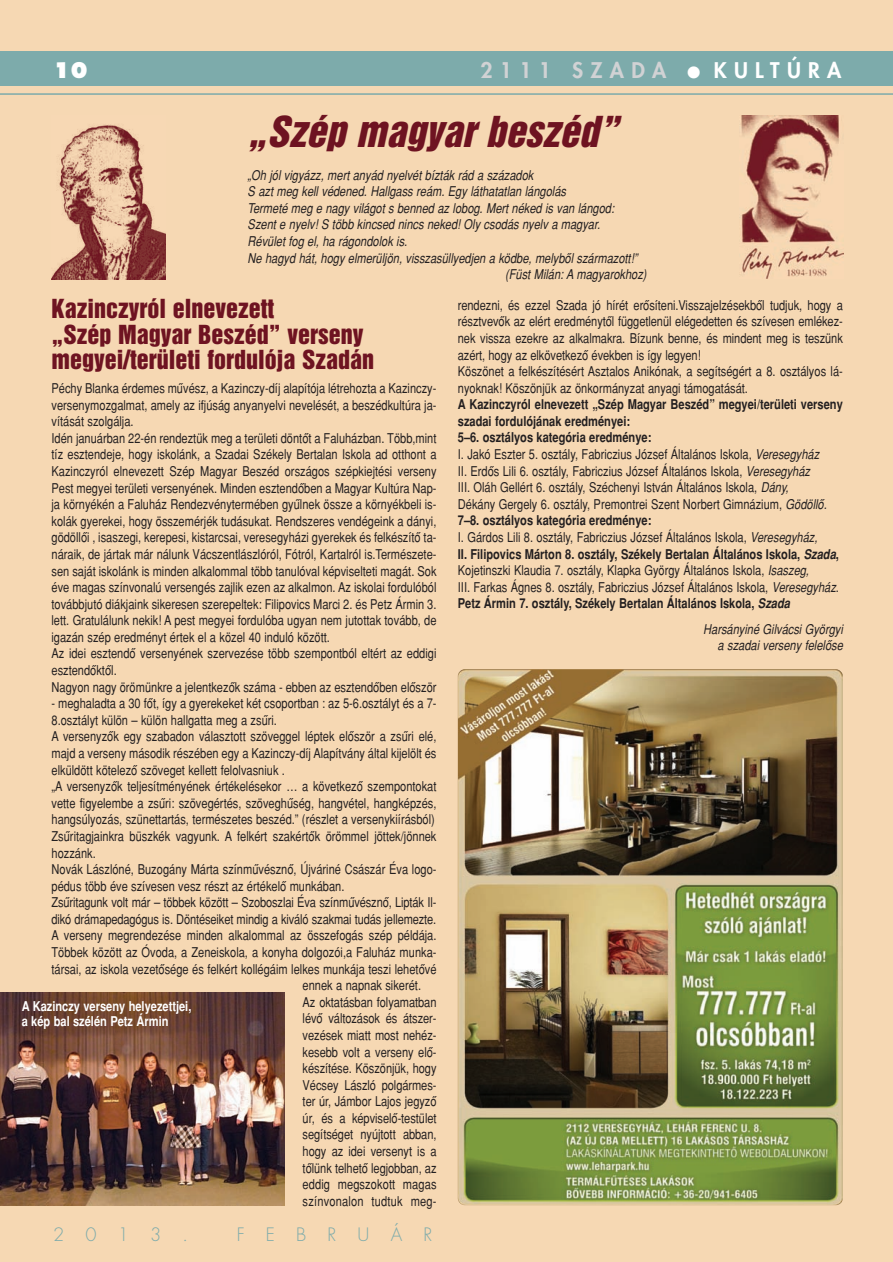
<style>
.page{position:relative;width:893px;height:1262px;background:#fff}
.page>*{position:absolute;margin:0;border:0;box-sizing:border-box;transform-origin:0 0}
.t1{font:italic 39px "H Helvetica Inserat";color:#6e1321}
.t2{font:24px/25.5px "H Helvetica Inserat";color:#6e1321}
.t3{font:800 21px "H Futura";letter-spacing:.345em;color:#d1d2d4}
.t4{font:800 21px "H Futura";letter-spacing:.345em;color:#fff}
.t5{font:700 21px "H Futura Extra";color:#fff}
.t6{font:300 18px "H Futura";letter-spacing:1.18em;color:#7dabab}
.t7{font:13.5px/16.6px "H Helvetica Narrow";color:#231f20}
.t8{font:italic 13.5px/16.6px "H Helvetica Narrow";color:#231f20;text-align:right}
.t9{font:700 13.5px/15px "H Helvetica Narrow";color:#fff}
.s1{font-weight:700}
.s2{font-style:italic}
.s3{font-family:"H Helvetica Narrow Bold Obliq"}
</style>
<div class="page">
<div style="left:0;top:0;width:892px;height:1261px;background:#f6d8b3"></div>
<div style="left:0;top:52px;width:892px;height:34px;background:#7dabab"></div>
<hr style="left:0;top:93px;width:892px;height:2px;background:#7dabab">
<img style="left:458px;top:669px;width:384px;height:536px;border-radius:7px">
<img style="left:0;top:992px;width:284px;height:213px">
<img style="left:52px;top:124px;width:114px;height:156px">
<img style="left:741px;top:115px;width:102px;height:164px">
<h3 class="t5" style="left:53px;top:61px;width:36px">10</h3>
<h3 class="t3" style="left:480px;top:60px;width:187px">2111 SZADA</h3>
<h3 class="t4" style="left:713px;top:60px;width:129px">KULTÚRA</h3>
<h1 class="t1" style="left:247px;top:115px;width:379px">„Szép magyar beszéd”</h1>
<p class="t8" style="left:247px;top:168px;width:287px">„Oh jól vigyázz, mert anyád nyelvét bízták rád a századok</p>
<p class="t8" style="left:247px;top:184px;width:320px">S azt meg kell védened. Hallgass reám. Egy láthatatlan lángolás</p>
<p class="t8" style="left:247px;top:201px;width:368px">Termeté meg e nagy világot s benned az lobog. Mert néked is van lángod:</p>
<p class="t8" style="left:247px;top:217px;width:354px">Szent e nyelv! S több kincsed nincs neked! Oly csodás nyelv a magyar.</p>
<p class="t8" style="left:247px;top:234px;width:161px">Révület fog el, ha rágondolok is.</p>
<p class="t8" style="left:247px;top:251px;width:391px">Ne hagyd hát, hogy elmerüljön, visszasüllyedjen a ködbe, melybôl származott!”</p>
<p class="t8" style="left:505px;top:267px;width:143px">(Füst Milán: A magyarokhoz)</p>
<h2 class="t2" style="left:51px;top:297px;width:324px">Kazinczyról elnevezett<br>„Szép Magyar Beszéd” verseny megyei/területi fordulója Szadán</h2>
<p class="t7" style="left:51px;top:381px;width:386px">Péchy Blanka érdemes mûvész, a Kazinczy-díj alapítója létrehozta a Kazinczy&shy;versenymozgalmat, amely az ifjúság anyanyelvi nevelését, a beszédkultúra ja&shy;vítását szolgálja.<br>Idén januárban 22-én rendeztük meg a területi döntôt a Faluházban. Több,mint tíz esztendeje, hogy iskolánk, a Szadai Székely Bertalan Iskola ad otthont a Kazinczyról elnevezett Szép Magyar Beszéd országos szépkiejtési verseny Pest megyei területi versenyének. Minden esztendôben a Magyar Kultúra Nap&shy;ja környékén a Faluház Rendezvénytermében gyûlnek össze a környékbeli is&shy;kolák gyerekei, hogy összemérjék tudásukat. Rendszeres vendégeink a dányi, gödöllôi , isaszegi, kerepesi, kistarcsai, veresegyházi gyerekek és felkészítô ta&shy;náraik, de jártak már nálunk Vácszentlászlóról, Fótról, Kartalról is.Természete&shy;sen saját iskolánk is minden alkalommal több tanulóval képviselteti magát. Sok éve magas színvonalú versengés zajlik ezen az alkalmon. Az iskolai fordulóból továbbjutó diákjaink sikeresen szerepeltek: Filipovics Marci 2. és Petz Ármin 3. lett. Gratulálunk nekik! A pest megyei fordulóba ugyan nem jutottak tovább, de igazán szép eredményt értek el a közel 40 induló között.<br>Az idei esztendô versenyének szervezése több szempontból eltért az eddigi esztendôktôl.<br>Nagyon nagy örömünkre a jelentkezôk száma - ebben az esztendôben elôször</p>
<p class="t7" style="left:51px;top:696px;width:386px">- meghaladta a 30 fôt, így a gyerekeket két csoportban : az 5-6.osztályt és a 7-</p>
<p class="t7" style="left:51px;top:713px;width:227px">8.osztályt külön – külön hallgatta meg a zsûri.</p>
<p class="t7" style="left:51px;top:729px;width:386px">A versenyzôk egy szabadon választott szöveggel léptek elôször a zsûri elé,</p>
<p class="t7" style="left:51px;top:746px;width:386px">majd a verseny második részében egy a Kazinczy-díj Alapítvány által kijelölt és</p>
<p class="t7" style="left:51px;top:762px;width:235px">elküldött kötelezô szöveget kellett felolvasniuk .</p>
<p class="t7" style="left:51px;top:779px;width:386px">„A versenyzôk teljesítményének értékelésekor … a következô szempontokat</p>
<p class="t7" style="left:51px;top:795px;width:386px">vette figyelembe a zsûri: szövegértés, szöveghûség, hangvétel, hangképzés,</p>
<p class="t7" style="left:51px;top:812px;width:385px">hangsúlyozás, szünettartás, természetes beszéd.” (részlet a versenykiírásból)</p>
<p class="t7" style="left:51px;top:829px;width:386px">Zsûritagjainkra büszkék vagyunk. A felkért szakértôk örömmel jöttek/jönnek</p>
<p class="t7" style="left:51px;top:845px;width:46px">hozzánk.</p>
<p class="t7" style="left:51px;top:862px;width:386px">Novák Lászlóné, Buzogány Márta színmûvésznô, Újváriné Császár Éva logo-</p>
<p class="t7" style="left:51px;top:878px;width:294px">pédus több éve szívesen vesz részt az értékelô munkában.</p>
<p class="t7" style="left:51px;top:895px;width:386px">Zsûritagunk volt már – többek között – Szoboszlai Éva színmûvésznô, Lipták Il-</p>
<p class="t7" style="left:51px;top:912px;width:386px">dikó drámapedagógus is. Döntéseiket mindig a kiváló szakmai tudás jellemezte.</p>
<p class="t7" style="left:51px;top:928px;width:386px">A verseny megrendezése minden alkalommal az összefogás szép példája.</p>
<p class="t7" style="left:51px;top:945px;width:386px">Többek között az Óvoda, a Zeneiskola, a konyha dolgozói,a Faluház munka-</p>
<p class="t7" style="left:51px;top:961px;width:386px">társai, az iskola vezetôsége és felkért kollégáim lelkes munkája teszi lehetôvé</p>
<p class="t7" style="left:302px;top:978px;width:120px">ennek a napnak sikerét.</p>
<p class="t7" style="left:302px;top:994px;width:135px">Az oktatásban folyamatban</p>
<p class="t7" style="left:302px;top:1011px;width:135px">lévô változások és átszer-</p>
<p class="t7" style="left:302px;top:1028px;width:135px">vezések miatt most nehéz-</p>
<p class="t7" style="left:302px;top:1044px;width:135px">kesebb volt a verseny elô-</p>
<p class="t7" style="left:302px;top:1061px;width:135px">készítése. Köszönjük, hogy</p>
<p class="t7" style="left:302px;top:1077px;width:135px">Vécsey László polgármes-</p>
<p class="t7" style="left:302px;top:1094px;width:135px">ter úr, Jámbor Lajos jegyzô</p>
<p class="t7" style="left:302px;top:1110px;width:135px">úr, és a képviselô-testület</p>
<p class="t7" style="left:302px;top:1127px;width:135px">segítséget nyújtott abban,</p>
<p class="t7" style="left:302px;top:1144px;width:135px">hogy az idei versenyt is a</p>
<p class="t7" style="left:302px;top:1160px;width:135px">tôlünk telhetô legjobban, az</p>
<p class="t7" style="left:302px;top:1177px;width:135px">eddig megszokott magas</p>
<p class="t7" style="left:302px;top:1193px;width:135px">színvonalon tudtuk meg-</p>
<p class="t9" style="left:22px;top:999px;width:171px">A Kazinczy verseny helyezettjei, a kép bal szélén Petz Ármin</p>
<h3 class="t6" style="left:53px;top:1225px;width:137px">2013.</h3>
<h3 class="t6" style="left:237px;top:1225px;width:197px">FEBRUÁR</h3>
<p class="t7" style="left:458px;top:298px;width:386px">rendezni, és ezzel Szada jó hírét erôsíteni.Visszajelzésekbôl tudjuk, hogy a résztvevôk az elért eredménytôl függetlenül elégedetten és szívesen emlékez&shy;nek vissza ezekre az alkalmakra. Bízunk benne, és mindent meg is teszünk azért, hogy az elkövetkezô években is így legyen!<br>Köszönet a felkészítésért Asztalos Anikónak, a segítségért a 8. osztályos lá&shy;nyoknak! Köszönjük az önkormányzat anyagi támogatását.</p>
<p class="t7" style="left:458px;top:397px;width:386px"><span class="s1">A Kazinczyról elnevezett „Szép Magyar Beszéd” megyei/területi verseny szadai fordulójának eredményei:<br>5–6. osztályos kategória eredménye:<br></span>I. Jakó Eszter 5. osztály, Fabriczius József Általános Iskola, <span class="s2">Veresegyház<br></span>II. Erdôs Lili 6. osztály, Fabriczius József Általános Iskola, <span class="s2">Veresegyház<br></span>III. Oláh Gellért 6. osztály, Széchenyi István Általános Iskola, <span class="s2">Dány,<br></span>Dékány Gergely 6. osztály, Premontrei Szent Norbert Gimnázium, <span class="s2">Gödöllô.<br></span><span class="s1">7–8. osztályos kategória eredménye:<br></span>I. Gárdos Lili 8. osztály, Fabriczius József Általános Iskola, <span class="s2">Veresegyház,<br></span><span class="s1">II. Filipovics Márton 8. osztály, Székely Bertalan Általános Iskola,</span> <span class="s3">Szada</span><span class="s1">, </span>Kojetinszki Klaudia 7. osztály, Klapka György Általános Iskola, <span class="s2">Isaszeg,<br></span>III. Farkas Ágnes 8. osztály, Fabriczius József Általános Iskola, <span class="s2">Veresegyház</span>.<br><span class="s1">Petz Ármin 7. osztály, Székely Bertalan Általános Iskola,</span> <span class="s3">Szada</span></p>
<p class="t8" style="left:703px;top:622px;width:141px">Harsányiné Gilvácsi Györgyi a szadai verseny felelôse</p>
</div>
